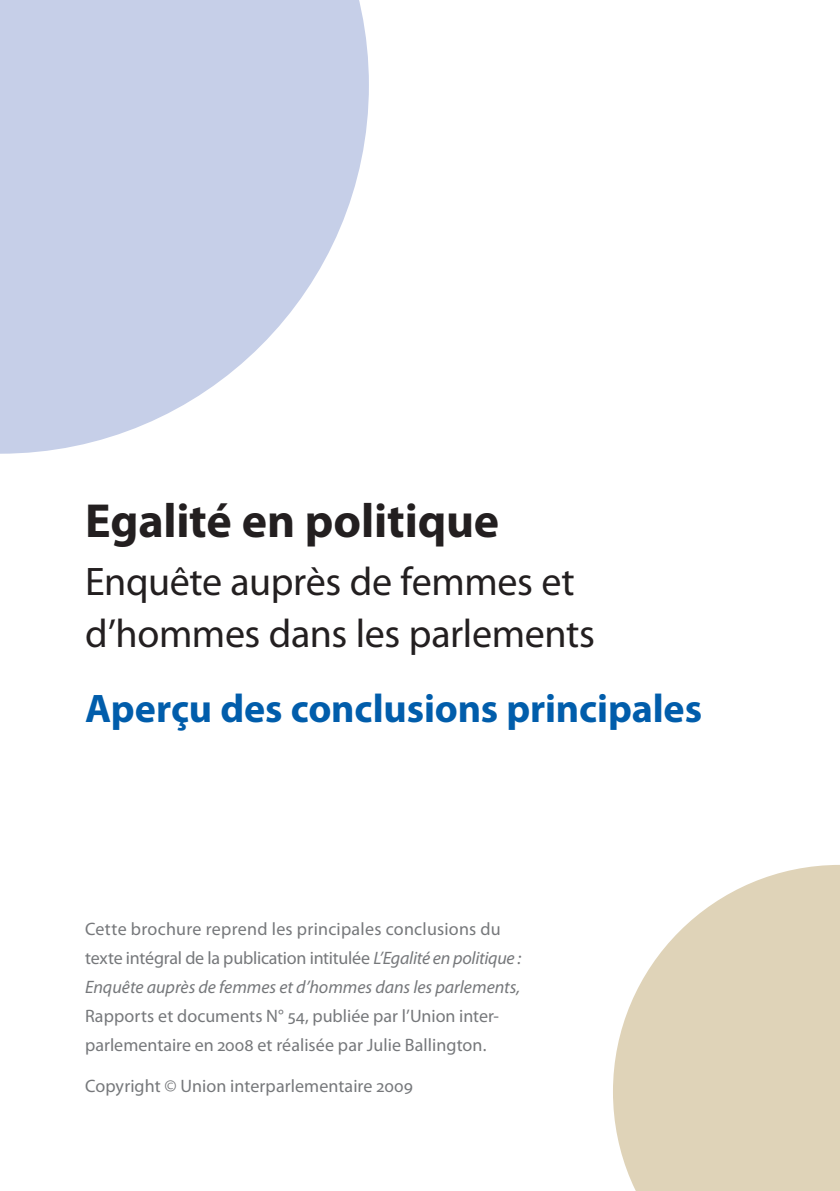
<style>
.page{position:relative;width:840px;height:1191px;background:#fff}
.page>*{position:absolute;margin:0;border:0;box-sizing:border-box;transform-origin:0 0}
.t1{font:700 48px "Myriad Pro";letter-spacing:-.005em;color:#231f20}
.t2{font:40px/52px "Myriad Pro";letter-spacing:-.01em;color:#231f20}
.t3{font:700 40px "Myriad Pro";letter-spacing:-.005em;color:#015dab}
.t4{font:18px/29px "Myriad Pro";letter-spacing:.005em;color:#76787b}
.s1{font-style:italic}
</style>
<div class="page">
<svg style="left:613px;top:865px;width:226px;height:326px;fill:#dfd3b8"></svg>
<svg style="left:0;top:0;width:369px;height:454px;background:#cdd5eb"></svg>
<h1 class="t1" style="left:85px;top:490px;width:415px">Egalité en politique</h1>
<h2 class="t2" style="left:85px;top:555px;width:511px">Enquête auprès de femmes et d’hommes dans les parlements</h2>
<h2 class="t3" style="left:85px;top:682px;width:618px">Aperçu des conclusions principales</h2>
<p class="t4" style="left:85px;top:914px;width:437px">Cette brochure reprend les principales conclusions du texte intégral de la publication intitulée <span class="s1">L’Egalité en politique :<br>Enquête auprès de femmes et d’hommes dans les parlements,</span></p>
<p class="t4" style="left:85px;top:1001px;width:415px">Rapports et documents N° 54, publiée par l’Union inter&shy;parlementaire en 2008 et réalisée par Julie Ballington.</p>
<p class="t4" style="left:85px;top:1071px;width:329px">Copyright © Union interparlementaire 2009</p>
</div>
